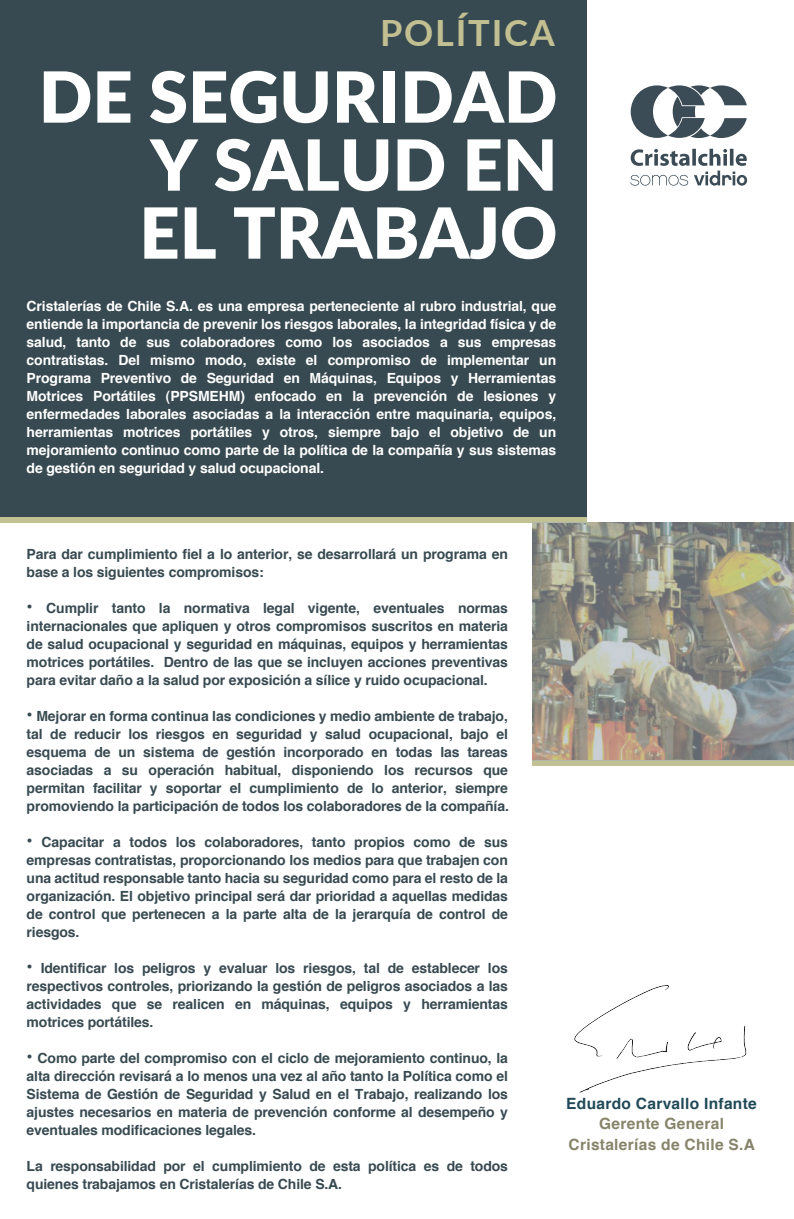
<style>
.page{position:relative;width:794px;height:1219px;background:#fff}
.page>*{position:absolute;margin:0;border:0;box-sizing:border-box;transform-origin:0 0}
.t1{font:900 70.4px/68px "Lato";color:#fff;text-align:justify}
.t2{font:700 36.1px "Lato";letter-spacing:.05em;color:#c2bf92}
.t3{font:700 15.5px/20.5px "Helvetica";letter-spacing:.02em;color:#86846a;text-align:center}
.t4{font:700 15.5px "Helvetica";letter-spacing:.02em;color:#204958}
.t5{font:700 14px/18px "Helvetica";letter-spacing:-.01em;color:#384a51;text-align:justify}
.t6{font:700 14px/18px "Helvetica";letter-spacing:-.01em;color:#fff;text-align:justify}
.s1{font-size:18px}
</style>
<div class="page">
<div style="left:0;top:0;width:586px;height:518px;background:#384a51"></div>
<svg style="left:630px;top:85px;width:117px;height:53px"></svg>
<svg style="left:630px;top:149px;width:117px;height:37px"></svg>
<img style="left:574px;top:985px;width:173px;height:108px">
<div style="left:532px;top:761px;width:262px;height:5px;background:#c2c193"></div>
<div style="left:0;top:518px;width:586px;height:5px;background:#c2c193"></div>
<svg style="left:532px;top:523px;width:262px;height:238px;background:#96958a"></svg>
<h2 class="t2" style="left:380px;top:7px;width:176px">POLÍTICA</h2>
<h1 class="t1" style="left:139px;top:60px;width:419px;text-indent:-101px">DE SEGURIDAD Y SALUD EN EL TRABAJO</h1>
<p class="t6" style="left:27px;top:297px;width:531px">Cristalerías de Chile S.A. es una empresa perteneciente al rubro industrial, que entiende la importancia de prevenir los riesgos laborales, la integridad física y de salud, tanto de sus colaboradores como los asociados a sus empresas contratistas. Del mismo modo, existe el compromiso de implementar un Programa Preventivo de Seguridad en Máquinas, Equipos y Herramientas Motrices Portátiles (PPSMEHM) enfocado en la prevención de lesiones y enfermedades laborales asociadas a la interacción entre maquinaria, equipos, herramientas motrices portátiles y otros, siempre bajo el objetivo de un mejoramiento continuo como parte de la política de la compañía y sus sistemas de gestión en seguridad y salud ocupacional.</p>
<p class="t5" style="left:27px;top:545px;width:483px">Para dar cumplimiento fiel a lo anterior, se desarrollará un programa en base a los siguientes compromisos:</p>
<p class="t5" style="left:27px;top:599px;width:483px"><span class="s1">•</span> Cumplir tanto la normativa legal vigente, eventuales normas internacionales que apliquen y otros compromisos suscritos en materia de salud ocupacional y seguridad en máquinas, equipos y herramientas motrices portátiles. Dentro de las que se incluyen acciones preventivas para evitar daño a la salud por exposición a sílice y ruido ocupacional.</p>
<p class="t5" style="left:27px;top:707px;width:484px"><span class="s1">•</span> Mejorar en forma continua las condiciones y medio ambiente de trabajo, tal de reducir los riesgos en seguridad y salud ocupacional, bajo el esquema de un sistema de gestión incorporado en todas las tareas asociadas a su operación habitual, disponiendo los recursos que permitan facilitar y soportar el cumplimiento de lo anterior, siempre promoviendo la participación de todos los colaboradores de la compañía.</p>
<p class="t5" style="left:27px;top:833px;width:483px"><span class="s1">•</span> Capacitar a todos los colaboradores, tanto propios como de sus empresas contratistas, proporcionando los medios para que trabajen con una actitud responsable tanto hacia su seguridad como para el resto de la organización. El objetivo principal será dar prioridad a aquellas medidas de control que pertenecen a la parte alta de la jerarquía de control de riesgos.</p>
<p class="t5" style="left:27px;top:959px;width:483px"><span class="s1">•</span> Identificar los peligros y evaluar los riesgos, tal de establecer los respectivos controles, priorizando la gestión de peligros asociados a las actividades que se realicen en máquinas, equipos y herramientas motrices portátiles.</p>
<p class="t5" style="left:27px;top:1049px;width:483px"><span class="s1">•</span> Como parte del compromiso con el ciclo de mejoramiento continuo, la alta dirección revisará a lo menos una vez al año tanto la Política como el Sistema de Gestión de Seguridad y Salud en el Trabajo, realizando los ajustes necesarios en materia de prevención conforme al desempeño y eventuales modificaciones legales.</p>
<p class="t5" style="left:27px;top:1157px;width:483px">La responsabilidad por el cumplimiento de esta política es de todos quienes trabajamos en Cristalerías de Chile S.A.</p>
<p class="t4" style="left:566px;top:1093px;width:192px">Eduardo Carvallo Infante</p>
<p class="t3" style="left:568px;top:1113px;width:188px">Gerente General<br>Cristalerías de Chile S.A</p>
</div>
